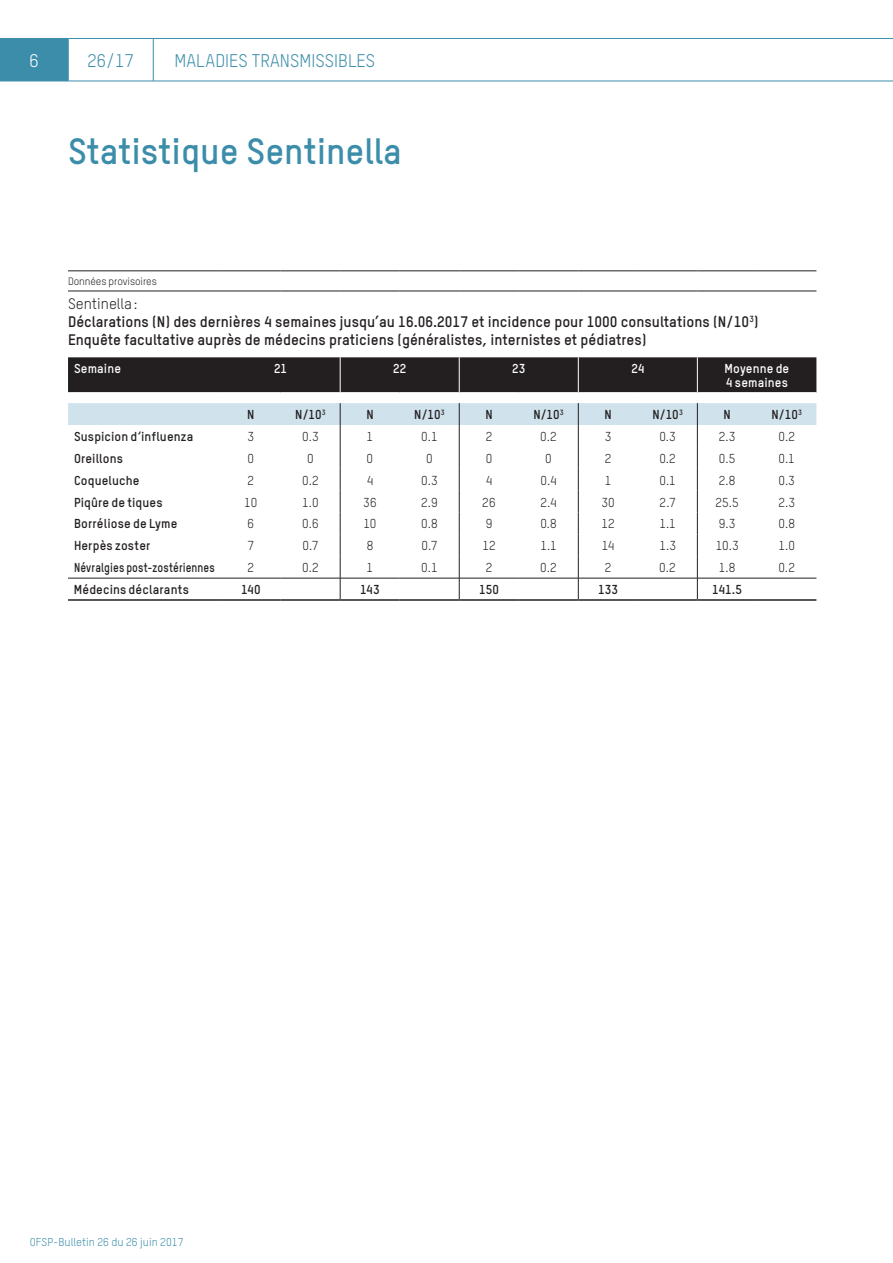
<style>
.page{position:relative;width:893px;height:1263px;background:#fff}
.page>*{position:absolute;margin:0;border:0;box-sizing:border-box;transform-origin:0 0}
.t1{font:700 36px "TSTAR";color:#3b8daa}
.t2{font:18px "TSTAR";color:#3b8daa}
.t3{font:18px "TSTAR";color:#fff}
.t4{font:700 15px/18px "TSTAR";color:#231f20}
.t5{font:12.75px "TSTAR";letter-spacing:.01em;color:#231f20}
.t6{font:700 12.75px "TSTAR";letter-spacing:.01em;color:#231f20}
.t7{font:700 12.75px/13.5px "TSTAR";letter-spacing:.01em;color:#fff}
.t8{font:700 12.75px "TSTAR";letter-spacing:.01em;color:#231f20;scale:.86 1}
.t9{font:11.25px "TSTAR";color:#3b8daa}
.t10{font:10.5px "TSTAR";letter-spacing:-.01em;color:#231f20}
.s1{font-weight:400}
</style>
<div class="page">
<div style="left:68px;top:357px;width:748px;height:35px;background:#231f20"></div>
<hr style="left:340px;top:357px;width:1px;height:35px;background:#fff">
<hr style="left:459px;top:357px;width:1px;height:35px;background:#fff">
<hr style="left:578px;top:357px;width:1px;height:35px;background:#fff">
<hr style="left:697px;top:357px;width:1px;height:35px;background:#fff">
<hr style="left:68px;top:271px;width:153px;height:1px;background:#231f20">
<hr style="left:221px;top:271px;width:60px;height:1px;background:#231f20">
<hr style="left:281px;top:271px;width:59px;height:1px;background:#231f20">
<hr style="left:340px;top:271px;width:60px;height:1px;background:#231f20">
<hr style="left:400px;top:271px;width:59px;height:1px;background:#231f20">
<hr style="left:459px;top:271px;width:60px;height:1px;background:#231f20">
<hr style="left:519px;top:271px;width:59px;height:1px;background:#231f20">
<hr style="left:578px;top:271px;width:60px;height:1px;background:#231f20">
<hr style="left:638px;top:271px;width:59px;height:1px;background:#231f20">
<hr style="left:697px;top:271px;width:60px;height:1px;background:#231f20">
<hr style="left:757px;top:271px;width:59px;height:1px;background:#231f20">
<hr style="left:68px;top:291px;width:153px;height:1px;background:#231f20">
<hr style="left:221px;top:291px;width:60px;height:1px;background:#231f20">
<hr style="left:281px;top:291px;width:59px;height:1px;background:#231f20">
<hr style="left:340px;top:291px;width:60px;height:1px;background:#231f20">
<hr style="left:400px;top:291px;width:59px;height:1px;background:#231f20">
<hr style="left:459px;top:291px;width:60px;height:1px;background:#231f20">
<hr style="left:519px;top:291px;width:59px;height:1px;background:#231f20">
<hr style="left:578px;top:291px;width:60px;height:1px;background:#231f20">
<hr style="left:638px;top:291px;width:59px;height:1px;background:#231f20">
<hr style="left:697px;top:291px;width:60px;height:1px;background:#231f20">
<hr style="left:757px;top:291px;width:59px;height:1px;background:#231f20">
<svg style="left:68px;top:403px;width:748px;height:196px"></svg>
<hr style="left:68px;top:599px;width:153px;height:2px;background:#231f20">
<hr style="left:221px;top:599px;width:60px;height:2px;background:#231f20">
<hr style="left:281px;top:599px;width:59px;height:2px;background:#231f20">
<hr style="left:340px;top:599px;width:60px;height:2px;background:#231f20">
<hr style="left:400px;top:599px;width:59px;height:2px;background:#231f20">
<hr style="left:459px;top:599px;width:60px;height:2px;background:#231f20">
<hr style="left:519px;top:599px;width:59px;height:2px;background:#231f20">
<hr style="left:578px;top:599px;width:60px;height:2px;background:#231f20">
<hr style="left:638px;top:599px;width:59px;height:2px;background:#231f20">
<hr style="left:697px;top:599px;width:60px;height:2px;background:#231f20">
<hr style="left:757px;top:599px;width:59px;height:2px;background:#231f20">
<hr style="left:68px;top:38px;width:85px;height:1px;background:#3b8daa">
<hr style="left:68px;top:39px;width:1px;height:42px;background:#3b8daa">
<hr style="left:153px;top:38px;width:740px;height:1px;background:#3b8daa">
<hr style="left:153px;top:39px;width:1px;height:42px;background:#3b8daa">
<div style="left:0;top:38px;width:68px;height:43px;background:#3b8daa"></div>
<hr style="left:0;top:81px;width:68px;height:1px;background:#3b8daa">
<hr style="left:68px;top:81px;width:85px;height:1px;background:#3b8daa">
<hr style="left:153px;top:81px;width:740px;height:1px;background:#3b8daa">
<p class="t3" style="left:30px;top:49px;width:11px">6</p>
<p class="t2" style="left:88px;top:49px;width:48px">26/17</p>
<p class="t2" style="left:175px;top:49px;width:202px">MALADIES TRANSMISSIBLES</p>
<h1 class="t1" style="left:68px;top:128px;width:335px">Statistique Sentinella</h1>
<p class="t10" style="left:68px;top:275px;width:90px">Données provisoires</p>
<p class="t4" style="left:68px;top:294px;width:692px"><span class="s1">Sentinella:<br></span>Déclarations (N) des dernières 4 semaines jusqu’au 16.06.2017 et incidence pour 1000 consultations (N/10<sup>3</sup>)<br>Enquête facultative auprès de médecins praticiens (généralistes, internistes et pédiatres)</p>
<p class="t7" style="left:74px;top:362px;width:48px">Semaine</p>
<p class="t7" style="left:274px;top:362px;width:15px">21</p>
<p class="t7" style="left:393px;top:362px;width:15px">22</p>
<p class="t7" style="left:512px;top:362px;width:15px">23</p>
<p class="t7" style="left:631px;top:362px;width:14px">24</p>
<p class="t7" style="left:724px;top:362px;width:66px">Moyenne de<br>4 semaines</p>
<p class="t6" style="left:247px;top:406px;width:9px">N</p>
<p class="t6" style="left:295px;top:406px;width:32px">N/10<sup>3</sup></p>
<p class="t6" style="left:366px;top:406px;width:9px">N</p>
<p class="t6" style="left:414px;top:406px;width:32px">N/10<sup>3</sup></p>
<p class="t6" style="left:485px;top:406px;width:9px">N</p>
<p class="t6" style="left:533px;top:406px;width:32px">N/10<sup>3</sup></p>
<p class="t6" style="left:604px;top:406px;width:9px">N</p>
<p class="t6" style="left:652px;top:406px;width:32px">N/10<sup>3</sup></p>
<p class="t6" style="left:723px;top:406px;width:9px">N</p>
<p class="t6" style="left:771px;top:406px;width:32px">N/10<sup>3</sup></p>
<p class="t6" style="left:74px;top:428px;width:121px">Suspicion d‘influenza</p>
<p class="t5" style="left:248px;top:429px;width:8px">3</p>
<p class="t5" style="left:302px;top:429px;width:18px">0.3</p>
<p class="t5" style="left:367px;top:429px;width:8px">1</p>
<p class="t5" style="left:421px;top:429px;width:18px">0.1</p>
<p class="t5" style="left:486px;top:429px;width:8px">2</p>
<p class="t5" style="left:540px;top:429px;width:18px">0.2</p>
<p class="t5" style="left:605px;top:429px;width:8px">3</p>
<p class="t5" style="left:659px;top:429px;width:18px">0.3</p>
<p class="t5" style="left:719px;top:429px;width:18px">2.3</p>
<p class="t5" style="left:778px;top:429px;width:18px">0.2</p>
<p class="t6" style="left:74px;top:450px;width:51px">Oreillons</p>
<p class="t5" style="left:248px;top:450px;width:8px">0</p>
<p class="t5" style="left:307px;top:450px;width:8px">0</p>
<p class="t5" style="left:367px;top:450px;width:8px">0</p>
<p class="t5" style="left:426px;top:450px;width:8px">0</p>
<p class="t5" style="left:486px;top:450px;width:8px">0</p>
<p class="t5" style="left:545px;top:450px;width:8px">0</p>
<p class="t5" style="left:605px;top:450px;width:8px">2</p>
<p class="t5" style="left:659px;top:450px;width:18px">0.2</p>
<p class="t5" style="left:719px;top:450px;width:18px">0.5</p>
<p class="t5" style="left:778px;top:450px;width:18px">0.1</p>
<p class="t6" style="left:74px;top:472px;width:67px">Coqueluche</p>
<p class="t5" style="left:248px;top:472px;width:8px">2</p>
<p class="t5" style="left:302px;top:472px;width:18px">0.2</p>
<p class="t5" style="left:367px;top:472px;width:8px">4</p>
<p class="t5" style="left:421px;top:472px;width:18px">0.3</p>
<p class="t5" style="left:486px;top:472px;width:8px">4</p>
<p class="t5" style="left:540px;top:472px;width:18px">0.4</p>
<p class="t5" style="left:605px;top:472px;width:8px">1</p>
<p class="t5" style="left:659px;top:472px;width:18px">0.1</p>
<p class="t5" style="left:719px;top:472px;width:18px">2.8</p>
<p class="t5" style="left:778px;top:472px;width:18px">0.3</p>
<p class="t6" style="left:74px;top:494px;width:90px">Piqûre de tiques</p>
<p class="t5" style="left:244px;top:494px;width:15px">10</p>
<p class="t5" style="left:302px;top:494px;width:18px">1.0</p>
<p class="t5" style="left:363px;top:494px;width:15px">36</p>
<p class="t5" style="left:421px;top:494px;width:18px">2.9</p>
<p class="t5" style="left:482px;top:494px;width:15px">26</p>
<p class="t5" style="left:540px;top:494px;width:18px">2.4</p>
<p class="t5" style="left:601px;top:494px;width:15px">30</p>
<p class="t5" style="left:660px;top:494px;width:18px">2.7</p>
<p class="t5" style="left:715px;top:494px;width:25px">25.5</p>
<p class="t5" style="left:778px;top:494px;width:18px">2.3</p>
<p class="t6" style="left:74px;top:516px;width:105px">Borréliose de Lyme</p>
<p class="t5" style="left:248px;top:516px;width:8px">6</p>
<p class="t5" style="left:302px;top:516px;width:18px">0.6</p>
<p class="t5" style="left:363px;top:516px;width:15px">10</p>
<p class="t5" style="left:421px;top:516px;width:18px">0.8</p>
<p class="t5" style="left:486px;top:516px;width:8px">9</p>
<p class="t5" style="left:540px;top:516px;width:18px">0.8</p>
<p class="t5" style="left:601px;top:516px;width:15px">12</p>
<p class="t5" style="left:659px;top:516px;width:18px">1.1</p>
<p class="t5" style="left:719px;top:516px;width:18px">9.3</p>
<p class="t5" style="left:778px;top:516px;width:18px">0.8</p>
<p class="t6" style="left:74px;top:538px;width:78px">Herpès zoster</p>
<p class="t5" style="left:248px;top:538px;width:8px">7</p>
<p class="t5" style="left:302px;top:538px;width:17px">0.7</p>
<p class="t5" style="left:367px;top:538px;width:8px">8</p>
<p class="t5" style="left:422px;top:538px;width:17px">0.7</p>
<p class="t5" style="left:482px;top:538px;width:15px">12</p>
<p class="t5" style="left:540px;top:538px;width:18px">1.1</p>
<p class="t5" style="left:602px;top:538px;width:14px">14</p>
<p class="t5" style="left:659px;top:538px;width:18px">1.3</p>
<p class="t5" style="left:716px;top:538px;width:25px">10.3</p>
<p class="t5" style="left:778px;top:538px;width:18px">1.0</p>
<p class="t8" style="left:74px;top:559px;width:165px">Névralgies post-zostériennes</p>
<p class="t5" style="left:248px;top:560px;width:8px">2</p>
<p class="t5" style="left:302px;top:560px;width:18px">0.2</p>
<p class="t5" style="left:367px;top:560px;width:8px">1</p>
<p class="t5" style="left:421px;top:560px;width:18px">0.1</p>
<p class="t5" style="left:486px;top:560px;width:8px">2</p>
<p class="t5" style="left:540px;top:560px;width:18px">0.2</p>
<p class="t5" style="left:605px;top:560px;width:8px">2</p>
<p class="t5" style="left:659px;top:560px;width:18px">0.2</p>
<p class="t5" style="left:719px;top:560px;width:18px">1.8</p>
<p class="t5" style="left:778px;top:560px;width:18px">0.2</p>
<p class="t6" style="left:74px;top:581px;width:116px">Médecins déclarants</p>
<p class="t6" style="left:241px;top:581px;width:21px">140</p>
<p class="t6" style="left:360px;top:581px;width:21px">143</p>
<p class="t6" style="left:479px;top:581px;width:21px">150</p>
<p class="t6" style="left:598px;top:581px;width:21px">133</p>
<p class="t6" style="left:712px;top:581px;width:31px">141.5</p>
<p class="t9" style="left:30px;top:1235px;width:155px">OFSP-Bulletin 26 du 26 juin 2017</p>
</div>
